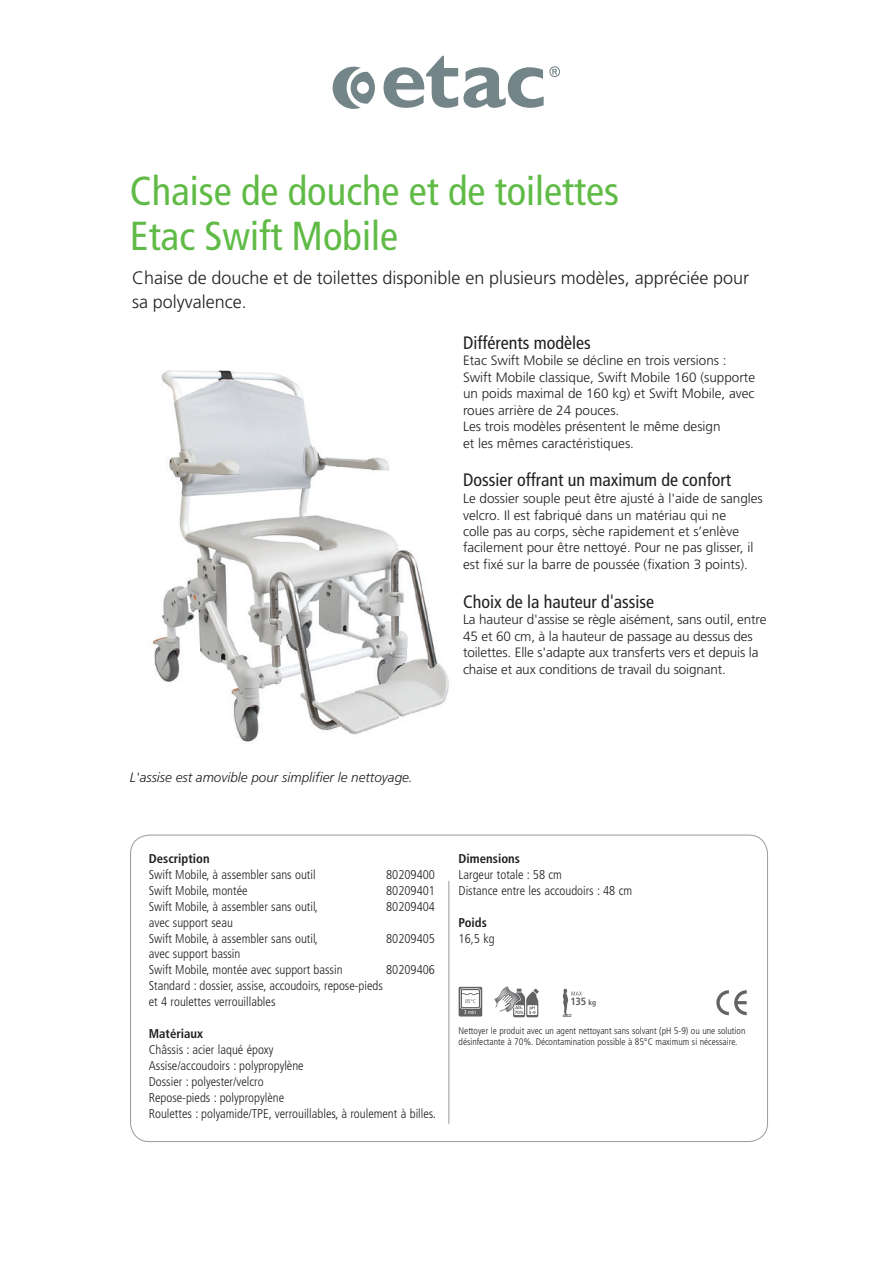
<style>
.page{position:relative;width:893px;height:1263px;background:#fff}
.page>*{position:absolute;margin:0;border:0;box-sizing:border-box;transform-origin:0 0}
.t1{font:condensed 40.5px/45px "Frutiger LT Pro";color:#60bb46}
.t2{font:300 18px/24px "Frutiger LT Pro";color:#231f20}
.t3{font:condensed 18px "Frutiger LT Pro";color:#231f20}
.t4{font:300 13.5px/16.5px "Frutiger LT Pro";color:#231f20}
.t5{font:italic 300 13.5px "Frutiger LT Pro";color:#231f20}
.t6{font:300 condensed 12.75px/15.9px "Frutiger LT Pro";color:#231f20}
.t7{font:700 condensed 12.75px "Frutiger LT Pro";color:#231f20}
.t8{font:700 condensed 10.5px "Frutiger LT Pro";color:#5b5e5f}
.t9{font:300 condensed 9.6px/11.4px "Frutiger LT Pro";color:#231f20}
.s1{font-size:7.5px}
</style>
<div class="page">
<svg style="left:383px;top:56px;width:177px;height:52px"></svg>
<svg style="left:333px;top:67px;width:42px;height:42px"></svg>
<img style="left:152px;top:370px;width:297px;height:372px">
<hr style="left:449px;top:881px;width:1px;height:243px;background:#959ca1">
<div style="left:459px;top:987px;width:23px;height:29px;background:#636366;border-radius:2px"></div>
<svg style="left:464px;top:1010px;width:12px;height:4px"></svg>
<div style="left:460px;top:988px;width:21px;height:21px;border:1px solid #fff;border-radius:2px"></div>
<div style="left:461px;top:989px;width:19px;height:19px;background:#fff"></div>
<div style="left:461px;top:989px;width:19px;height:19px;border:1px solid #636366"></div>
<svg style="left:461px;top:993px;width:19px;height:10px"></svg>
<svg style="left:494px;top:986px;width:45px;height:31px"></svg>
<svg style="left:563px;top:989px;width:19px;height:28px"></svg>
<svg style="left:716px;top:990px;width:31px;height:25px"></svg>
<h1 class="t1" style="left:130px;top:168px;width:491px">Chaise de douche et de toilettes<br>Etac Swift Mobile</h1>
<h2 class="t2" style="left:132px;top:266px;width:619px">Chaise de douche et de toilettes disponible en plusieurs modèles, appréciée pour sa polyvalence.</h2>
<h2 class="t3" style="left:463px;top:332px;width:129px">Différents modèles</h2>
<p class="t4" style="left:463px;top:352px;width:294px">Etac Swift Mobile se décline en trois versions :<br>Swift Mobile classique, Swift Mobile 160 (supporte un poids maximal de 160 kg) et Swift Mobile, avec roues arrière de 24 pouces.<br>Les trois modèles présentent le même design<br>et les mêmes caractéristiques.</p>
<h2 class="t3" style="left:463px;top:470px;width:269px">Dossier offrant un maximum de confort</h2>
<p class="t4" style="left:463px;top:490px;width:301px">Le dossier souple peut être ajusté à l'aide de sangles velcro. Il est fabriqué dans un matériau qui ne<br>colle pas au corps, sèche rapidement et s’enlève facilement pour être nettoyé. Pour ne pas glisser, il est fixé sur la barre de poussée (fixation 3 points).</p>
<h2 class="t3" style="left:463px;top:591px;width:193px">Choix de la hauteur d'assise</h2>
<p class="t4" style="left:463px;top:611px;width:305px">La hauteur d'assise se règle aisément, sans outil, entre 45 et 60 cm, à la hauteur de passage au dessus des toilettes. Elle s'adapte aux transferts vers et depuis la chaise et aux conditions de travail du soignant.</p>
<p class="t5" style="left:130px;top:769px;width:284px">L'assise est amovible pour simplifier le nettoyage.</p>
<p class="t7" style="left:149px;top:851px;width:62px">Description</p>
<p class="t6" style="left:149px;top:866px;width:168px">Swift Mobile, à assembler sans outil</p>
<p class="t6" style="left:386px;top:866px;width:50px">80209400</p>
<p class="t6" style="left:149px;top:882px;width:100px">Swift Mobile, montée</p>
<p class="t6" style="left:386px;top:882px;width:50px">80209401</p>
<p class="t6" style="left:149px;top:898px;width:171px">Swift Mobile, à assembler sans outil,</p>
<p class="t6" style="left:386px;top:898px;width:50px">80209404</p>
<p class="t6" style="left:149px;top:914px;width:171px">avec support seau<br>Swift Mobile, à assembler sans outil,</p>
<p class="t6" style="left:386px;top:930px;width:50px">80209405</p>
<p class="t6" style="left:149px;top:946px;width:195px">avec support bassin<br>Swift Mobile, montée avec support bassin</p>
<p class="t6" style="left:386px;top:962px;width:50px">80209406</p>
<p class="t6" style="left:149px;top:978px;width:236px">Standard : dossier, assise, accoudoirs, repose-pieds et 4 roulettes verrouillables</p>
<p class="t7" style="left:149px;top:1026px;width:56px">Matériaux</p>
<p class="t6" style="left:149px;top:1042px;width:289px">Châssis : acier laqué époxy<br>Assise/accoudoirs : polypropylène<br>Dossier : polyester/velcro<br>Repose-pieds : polypropylène<br>Roulettes : polyamide/TPE, verrouillables, à roulement à billes.</p>
<p class="t7" style="left:459px;top:851px;width:63px">Dimensions</p>
<p class="t6" style="left:459px;top:866px;width:175px">Largeur totale : 58 cm<br>Distance entre les accoudoirs : 48 cm</p>
<p class="t7" style="left:459px;top:915px;width:30px">Poids</p>
<p class="t6" style="left:459px;top:930px;width:38px">16,5 kg</p>
<p class="t8" style="left:570px;top:995px;width:27px">135 <span class="s1">kg</span></p>
<p class="t9" style="left:459px;top:1025px;width:288px">Nettoyer le produit avec un agent nettoyant sans solvant (pH 5-9) ou une solution désinfectante à 70%. Décontamination possible à 85°C maximum si nécessaire.</p>
</div>
